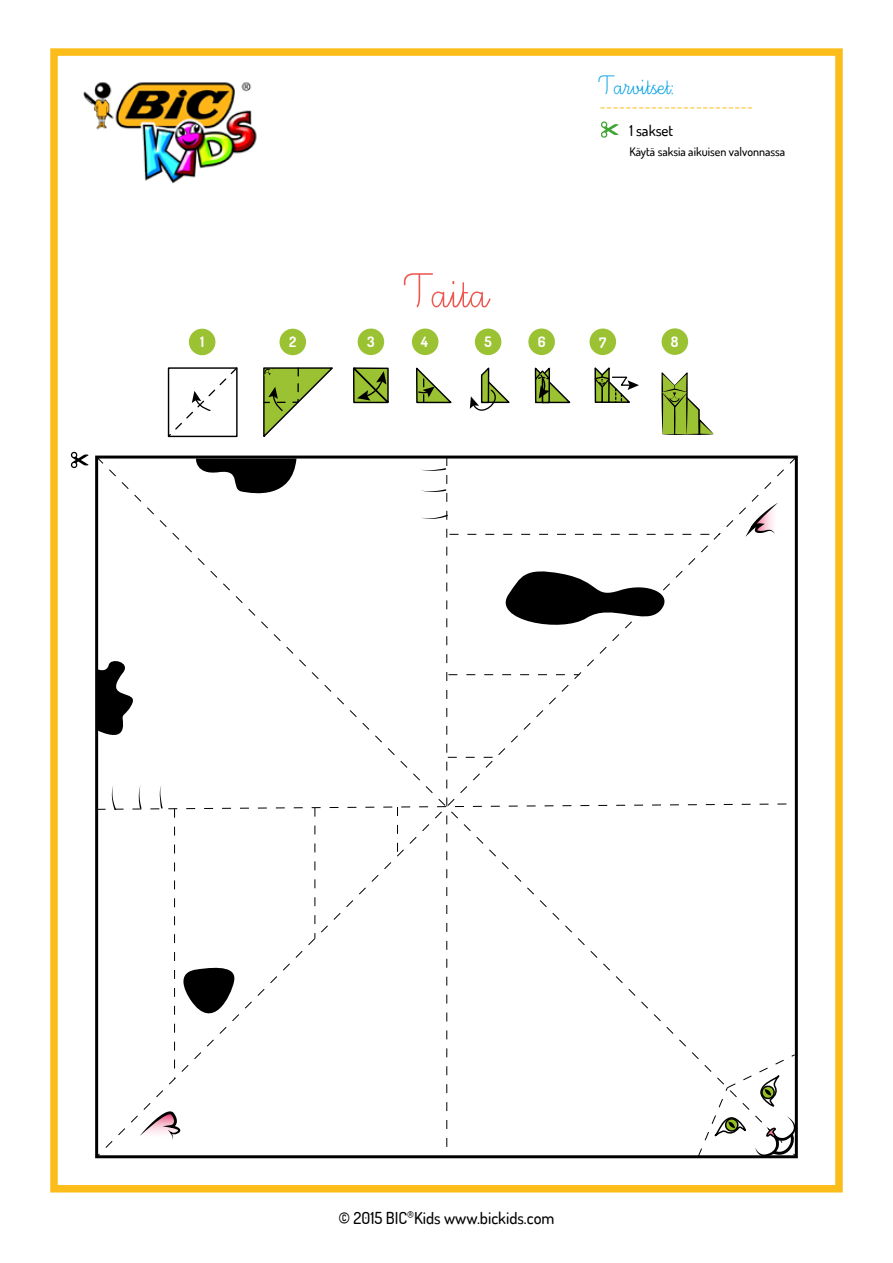
<style>
.page{position:relative;width:893px;height:1263px;background:#fff}
.page>*{position:absolute;margin:0;border:0;box-sizing:border-box;transform-origin:0 0}
.t1{font:60px "Ecriture A Romain Orne";color:#eb5850}
.t2{font:33px "Ecriture A Romain Orne";color:#009fe3}
.t3{font:18px "Minion Pro";color:#fcbd1b}
.t4{font:500 16.5px "Dosis";color:#000}
.t5{font:500 15px "Dosis";color:#000}
.t6{font:700 14.4px "Dosis";color:#fff}
.t7{font:500 12px "Dosis";color:#000}
</style>
<div class="page">
<div style="left:50px;top:48px;width:793px;height:1144px;border:8px solid #fcbd1b"></div>
<img style="left:83px;top:82px;width:174px;height:101px">
<svg style="left:600px;top:121px;width:19px;height:17px"></svg>
<svg style="left:167px;top:367px;width:71px;height:71px"></svg>
<div style="left:189px;top:329px;width:26px;height:26px;background:#9bc233;border-radius:50%"></div>
<div style="left:279px;top:329px;width:27px;height:26px;background:#9bc233;border-radius:50%"></div>
<div style="left:358px;top:329px;width:26px;height:26px;background:#9bc233;border-radius:50%"></div>
<div style="left:412px;top:329px;width:26px;height:26px;background:#9bc233;border-radius:50%"></div>
<div style="left:475px;top:329px;width:26px;height:26px;background:#9bc233;border-radius:50%"></div>
<div style="left:528px;top:328px;width:27px;height:27px;background:#9bc233;border-radius:50%"></div>
<div style="left:590px;top:328px;width:26px;height:27px;background:#9bc233;border-radius:50%"></div>
<div style="left:662px;top:328px;width:26px;height:27px;background:#9bc233;border-radius:50%"></div>
<svg style="left:352px;top:367px;width:37px;height:37px"></svg>
<svg style="left:263px;top:367px;width:70px;height:70px"></svg>
<svg style="left:416px;top:367px;width:36px;height:37px"></svg>
<svg style="left:470px;top:367px;width:40px;height:44px"></svg>
<svg style="left:661px;top:372px;width:53px;height:63px"></svg>
<svg style="left:534px;top:367px;width:37px;height:37px"></svg>
<svg style="left:594px;top:367px;width:45px;height:36px"></svg>
<svg style="left:96px;top:457px;width:702px;height:701px"></svg>
<svg style="left:70px;top:452px;width:19px;height:16px"></svg>
<h2 class="t2" style="left:600px;top:69px;width:77px">Tarvitset:</h2>
<h3 class="t3" style="left:600px;top:94px;width:155px">------------------------</h3>
<p class="t5" style="left:629px;top:121px;width:45px">1 sakset</p>
<h1 class="t1" style="left:405px;top:262px;width:84px">Taita</h1>
<p class="t7" style="left:629px;top:144px;width:157px">Käytä saksia aikuisen valvonnassa</p>
<p class="t6" style="left:200px;top:332px;width:6px">1</p>
<p class="t6" style="left:289px;top:332px;width:9px">2</p>
<p class="t6" style="left:367px;top:333px;width:9px">3</p>
<p class="t6" style="left:421px;top:332px;width:9px">4</p>
<p class="t6" style="left:484px;top:333px;width:9px">5</p>
<p class="t6" style="left:538px;top:333px;width:9px">6</p>
<p class="t6" style="left:599px;top:333px;width:9px">7</p>
<p class="t6" style="left:671px;top:332px;width:9px">8</p>
<h3 class="t4" style="left:338px;top:1207px;width:218px">© 2015 BIC<sup>®</sup>Kids www.bickids.com</h3>
</div>
